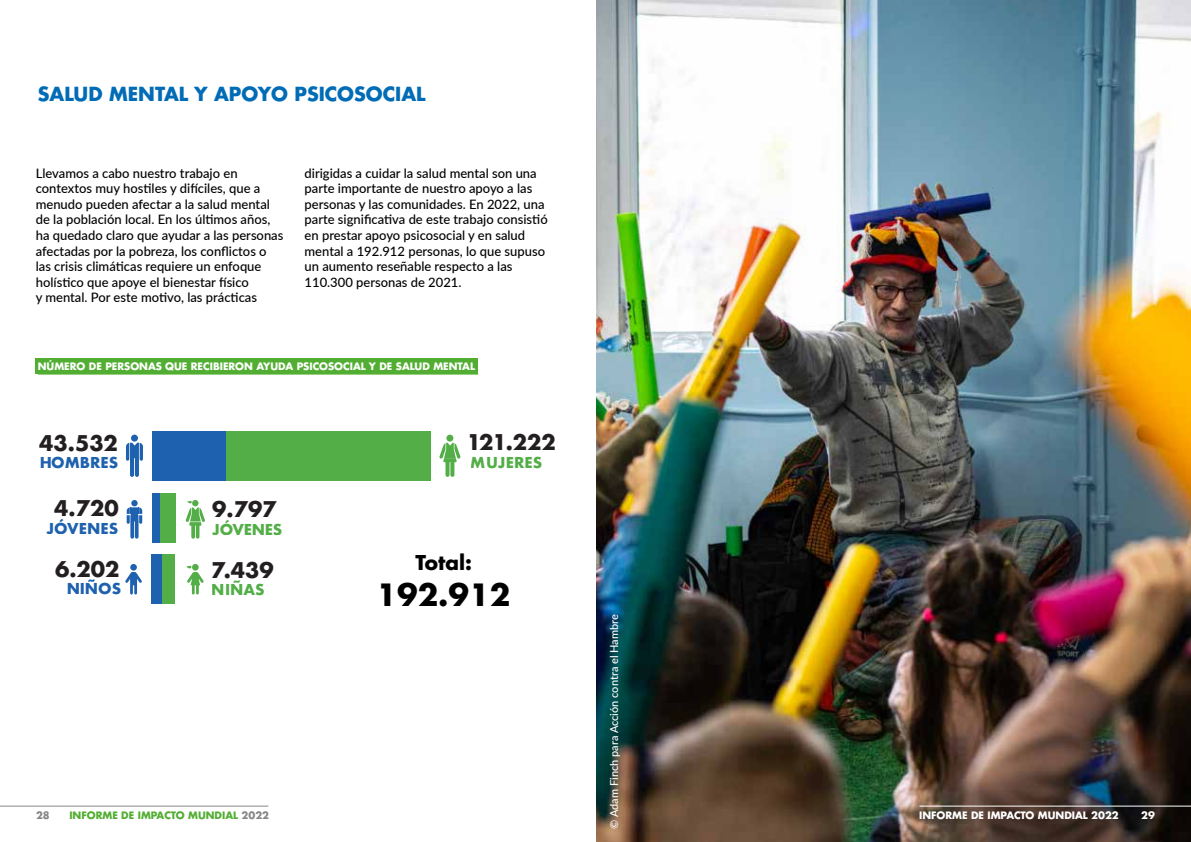
<style>
.page{position:relative;width:1191px;height:842px;background:#fff}
.page>*{position:absolute;margin:0;border:0;box-sizing:border-box;transform-origin:0 0}
.t1{font:700 30px "Futura LT Pro";color:#000}
.t2{font:700 21.1px "Futura";color:#231f20}
.t3{font:700 20px "Futura LT Pro";color:#000}
.t4{font:700 19px "Futura LT Pro";color:#006cb6}
.t5{font:700 14.6px "Futura";color:#1e61ae}
.t6{font:700 14.6px "Futura";color:#53ae47}
.t7{font:700 14.6px "Futura";letter-spacing:-.02em;color:#53ae47}
.t8{font:500 13px/15.6px "Lato";color:#000}
.t9{font:500 11px "Lato";color:#fff}
.t10{font:700 10px "Futura LT Pro";color:#fff}
.t11{font:700 10px "Futura LT Pro";color:#52ae32}
.t12{font:700 10px "Futura LT Pro";color:#878787}
.s1{color:#878787}
</style>
<div class="page">
<hr style="left:0;top:806px;width:268px;height:1px;background:#878787">
<img style="left:596px;top:0;width:595px;height:842px">
<hr style="left:919px;top:806px;width:272px;height:1px;background:#fff">
<div style="left:225px;top:431px;width:205px;height:49px;background:#53ae47"></div>
<div style="left:160px;top:493px;width:16px;height:49px;background:#53ae47"></div>
<div style="left:162px;top:554px;width:13px;height:50px;background:#53ae47"></div>
<div style="left:152px;top:431px;width:73px;height:49px;background:#1e61ae"></div>
<div style="left:152px;top:493px;width:8px;height:49px;background:#1e61ae"></div>
<div style="left:152px;top:554px;width:10px;height:50px;background:#1e61ae"></div>
<div style="left:446px;top:435px;width:7px;height:7px;background:#53ae47;border-radius:50%"></div>
<svg style="left:439px;top:443px;width:21px;height:34px"></svg>
<div style="left:131px;top:435px;width:7px;height:7px;background:#1e61ae;border-radius:50%"></div>
<svg style="left:126px;top:443px;width:17px;height:34px"></svg>
<div style="left:131px;top:500px;width:7px;height:6px;background:#1e61ae;border-radius:50%"></div>
<svg style="left:127px;top:507px;width:15px;height:32px"></svg>
<svg style="left:125px;top:572px;width:17px;height:22px"></svg>
<div style="left:130px;top:564px;width:7px;height:7px;background:#1e61ae;border-radius:50%"></div>
<div style="left:192px;top:564px;width:7px;height:7px;background:#53ae47;border-radius:50%"></div>
<svg style="left:186px;top:566px;width:18px;height:28px"></svg>
<svg style="left:186px;top:500px;width:19px;height:39px"></svg>
<div style="left:35px;top:359px;width:443px;height:15px;background:#52ae32"></div>
<hr style="left:38px;top:374px;width:440px;height:1px;background:#52ae32">
<h3 class="t4" style="left:38px;top:79px;width:389px">SALUD MENTAL Y APOYO PSICOSOCIAL</h3>
<p class="t8" style="left:36px;top:165px;width:249px">Llevamos a cabo nuestro trabajo en contextos muy hostiles y difíciles, que a menudo pueden afectar a la salud mental de la población local. En los últimos años, ha quedado claro que ayudar a las personas afectadas por la pobreza, los conflictos o las crisis climáticas requiere un enfoque holístico que apoye el bienestar físico<br>y mental. Por este motivo, las prácticas</p>
<p class="t8" style="left:304px;top:165px;width:245px">dirigidas a cuidar la salud mental son una parte importante de nuestro apoyo a las personas y las comunidades. En 2022, una parte significativa de este trabajo consistió en prestar apoyo psicosocial y en salud mental a 192.912 personas, lo que supuso un aumento reseñable respecto a las 110.300 personas de 2021.</p>
<p class="t10" style="left:38px;top:358px;width:439px">NÚMERO DE PERSONAS QUE RECIBIERON AYUDA PSICOSOCIAL Y DE SALUD MENTAL</p>
<h2 class="t2" style="left:39px;top:427px;width:80px">43.532</h2>
<p class="t5" style="left:39px;top:452px;width:81px">HOMBRES</p>
<h2 class="t2" style="left:54px;top:493px;width:66px">4.720</h2>
<p class="t5" style="left:46px;top:517px;width:73px">JÓVENES</p>
<h2 class="t2" style="left:55px;top:553px;width:66px">6.202</h2>
<p class="t5" style="left:66px;top:578px;width:56px">NIÑOS</p>
<h2 class="t2" style="left:212px;top:494px;width:66px">9.797</h2>
<p class="t7" style="left:212px;top:518px;width:72px">JÓVENES</p>
<h2 class="t2" style="left:212px;top:554px;width:64px">7.439</h2>
<p class="t6" style="left:212px;top:579px;width:55px">NIÑAS</p>
<h2 class="t2" style="left:466px;top:427px;width:91px">121.222</h2>
<p class="t6" style="left:471px;top:452px;width:73px">MUJERES</p>
<h3 class="t3" style="left:415px;top:547px;width:58px">Total:</h3>
<h1 class="t1" style="left:376px;top:571px;width:135px">192.912</h1>
<p class="t9" style="left:606px;top:829px;width:216px;rotate:-90deg">© Adam Finch para Acción contra el Hambre</p>
<p class="t12" style="left:36px;top:808px;width:15px">28</p>
<p class="t11" style="left:69px;top:808px;width:201px">INFORME DE IMPACTO MUNDIAL <span class="s1">2022</span></p>
<p class="t10" style="left:919px;top:808px;width:201px">INFORME DE IMPACTO MUNDIAL 2022</p>
<p class="t10" style="left:1141px;top:808px;width:15px">29</p>
</div>
